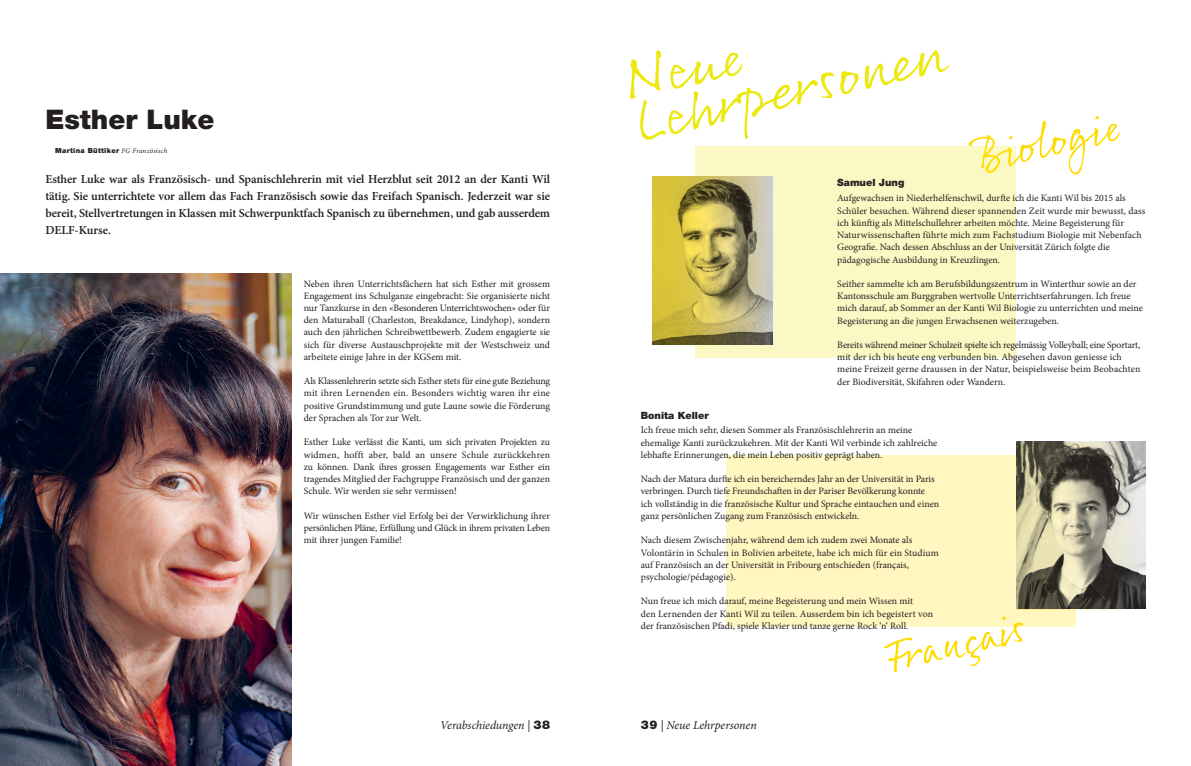
<style>
.page{position:relative;width:1191px;height:766px;background:#fff}
.page>*{position:absolute;margin:0;border:0;box-sizing:border-box;transform-origin:0 0}
.t1{font:60px/44px "Rollerscript Rough";color:#ece810}
.t2{font:45px "Rollerscript Rough";color:#ffdc01}
.t3{font:900 27px "Helvetica Neue LT Pro";color:#231f20}
.t4{font:600 12.2px/17px "Minion Pro";letter-spacing:-.01em;color:#231f20;text-align:justify}
.t5{font:italic 12px "Minion Pro";letter-spacing:-.005em;color:#231f20}
.t6{font:900 10px "Helvetica Neue LT Pro";color:#231f20}
.t7{font:9.8px/12.2px "Minion Pro";color:#231f20}
.t8{font:900 7px "Helvetica Neue LT Pro";letter-spacing:.04em;color:#231f20}
.s1{font-family:"Minion Pro";font-weight:400;font-style:italic}
.s2{font-family:"Helvetica Neue LT Pro";font-weight:900;font-style:normal}
</style>
<div class="page">
<div style="left:695px;top:146px;width:321px;height:211px;background:#faf9c3"></div>
<div style="left:726px;top:455px;width:349px;height:171px;background:#fff6c0"></div>
<img style="left:0;top:274px;width:292px;height:491px">
<img style="left:1016px;top:441px;width:129px;height:167px">
<svg style="left:1016px;top:442px;width:125px;height:167px;background:#908c79"></svg>
<svg style="left:653px;top:176px;width:119px;height:168px;background:#b5a75a"></svg>
<h1 class="t1" style="left:621px;top:56px;width:318px;rotate:-13deg">Neue<br>Lehrpe rsone n</h1>
<h3 class="t3" style="left:45px;top:103px;width:171px">Esther Luke</h3>
<p class="t8" style="left:55px;top:147px;width:113px">Martina Büttiker <span class="s1">FG Französisch</span></p>
<h2 class="t2" style="left:966px;top:131px;width:152px;rotate:-13deg">Biol ogi e</h2>
<p class="t4" style="left:45px;top:171px;width:506px">Esther Luke war als Französisch- und Spanischlehrerin mit viel Herzblut seit 2012 an der Kanti Wil tätig. Sie unterrichtete vor allem das Fach Französisch sowie das Freifach Spanisch. Jederzeit war sie bereit, Stellvertretungen in Klassen mit Schwerpunktfach Spanisch zu übernehmen, und gab ausserdem DELF-Kurse.</p>
<p class="t6" style="left:837px;top:176px;width:69px">Samuel Jung</p>
<p class="t7" style="left:837px;top:192px;width:310px">Aufgewachsen in Niederhelfenschwil, durfte ich die Kanti Wil bis 2015 als Schüler besuchen. Während dieser spannenden Zeit wurde mir bewusst, dass ich künftig als Mittelschullehrer arbeiten möchte. Meine Begeisterung für Naturwissenschaften führte mich zum Fachstudium Biologie mit Nebenfach Geografie. Nach dessen Abschluss an der Universität Zürich folgte die pädagogische Ausbildung in Kreuzlingen.</p>
<p class="t7" style="left:837px;top:278px;width:307px">Seither sammelte ich am Berufsbildungszentrum in Winterthur sowie an der Kantonsschule am Burggraben wertvolle Unterrichtserfahrungen. Ich freue mich darauf, ab Sommer an der Kanti Wil Biologie zu unterrichten und meine Begeisterung an die jungen Erwachsenen weiterzugeben.</p>
<p class="t7" style="left:837px;top:339px;width:305px">Bereits während meiner Schulzeit spielte ich regelmässig Volleyball; eine Sportart, mit der ich bis heute eng verbunden bin. Abgesehen davon geniesse ich meine Freizeit gerne draussen in der Natur, beispielsweise beim Beobachten der Biodiversität, Skifahren oder Wandern.</p>
<p class="t7" style="left:304px;top:277px;width:248px;text-align:justify">Neben ihren Unterrichtsfächern hat sich Esther mit grossem Engagement ins Schulganze eingebracht: Sie organisierte nicht nur Tanzkurse in den «Besonderen Unterrichtswochen» oder für den Maturaball (Charleston, Breakdance, Lindyhop), sondern auch den jährlichen Schreibwettbewerb. Zudem engagierte sie sich für diverse Austauschprojekte mit der Westschweiz und arbeitete einige Jahre in der KGSem mit.</p>
<p class="t7" style="left:304px;top:375px;width:248px;text-align:justify">Als Klassenlehrerin setzte sich Esther stets für eine gute Beziehung mit ihren Lernenden ein. Besonders wichtig waren ihr eine positive Grundstimmung und gute Laune sowie die Förderung der Sprachen als Tor zur Welt.</p>
<p class="t7" style="left:304px;top:436px;width:248px;text-align:justify">Esther Luke verlässt die Kanti, um sich privaten Projekten zu widmen, hofft aber, bald an unsere Schule zurückkehren zu können. Dank ihres grossen Engagements war Esther ein tragendes Mitglied der Fachgruppe Französisch und der ganzen Schule. Wir werden sie sehr vermissen!</p>
<p class="t7" style="left:304px;top:509px;width:248px;text-align:justify">Wir wünschen Esther viel Erfolg bei der Verwirklichung ihrer persönlichen Pläne, Erfüllung und Glück in ihrem privaten Leben mit ihrer jungen Familie!</p>
<p class="t6" style="left:641px;top:409px;width:69px">Bonita Keller</p>
<p class="t7" style="left:641px;top:424px;width:298px">Ich freue mich sehr, diesen Sommer als Französischlehrerin an meine ehemalige Kanti zurückzukehren. Mit der Kanti Wil verbinde ich zahlreiche lebhafte Erinnerungen, die mein Leben positiv geprägt haben.</p>
<p class="t7" style="left:641px;top:473px;width:300px">Nach der Matura durfte ich ein bereicherndes Jahr an der Universität in Paris verbringen. Durch tiefe Freundschaften in der Pariser Bevölkerung konnte ich vollständig in die französische Kultur und Sprache eintauchen und einen ganz persönlichen Zugang zum Französisch entwickeln.</p>
<p class="t7" style="left:641px;top:534px;width:299px">Nach diesem Zwischenjahr, während dem ich zudem zwei Monate als Volontärin in Schulen in Bolivien arbeitete, habe ich mich für ein Studium auf Französisch an der Universität in Fribourg entschieden (français, psychologie/pédagogie).</p>
<p class="t7" style="left:641px;top:595px;width:294px">Nun freue ich mich darauf, meine Begeisterung und mein Wissen mit<br>den Lernenden der Kanti Wil zu teilen. Ausserdem bin ich begeistert von der französischen Pfadi, spiele Klavier und tanze gerne Rock ‘n‘ Roll.</p>
<h2 class="t2" style="left:878px;top:630px;width:132px;rotate:-13deg">Fr ançais</h2>
<p class="t5" style="left:440px;top:717px;width:111px">Verabschiedungen | <span class="s2">38</span></p>
<p class="t5" style="left:641px;top:717px;width:117px"><span class="s2">39</span> | Neue Lehrpersonen</p>
</div>
